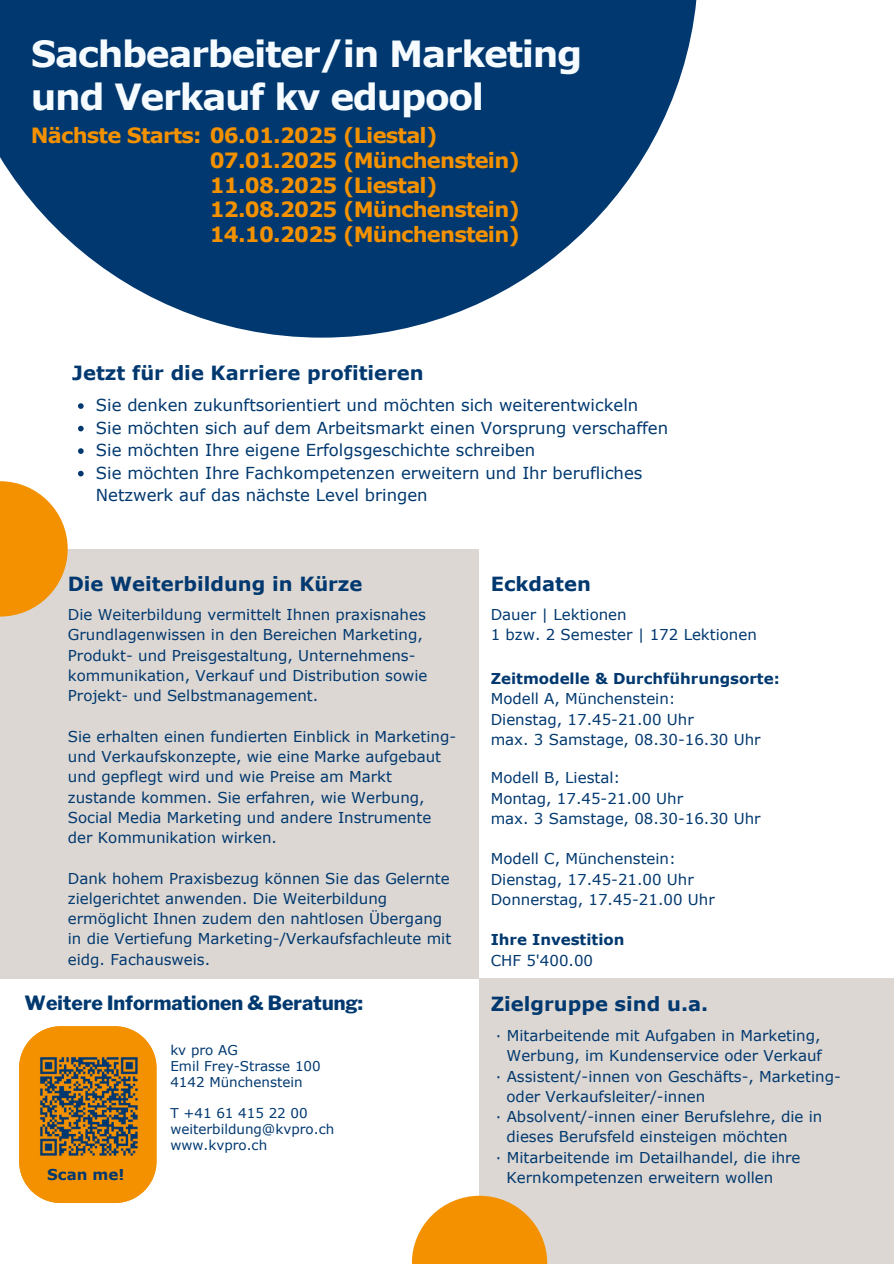
<style>
.page{position:relative;width:894px;height:1264px;background:#fff}
.page>*{position:absolute;margin:0;border:0;box-sizing:border-box;transform-origin:0 0}
.t1{font:700 36px/42.8px "Verdana";letter-spacing:-.035em;color:#f5fbff}
.t2{font:700 21px/24.8px "Verdana";letter-spacing:-.035em;color:#f39100}
.t3{font:700 19.5px "Verdana";color:#00386f}
.t4{font:800 19.5px "Libre Franklin";color:#00386f}
.t5{font:16.5px/22.5px "Verdana";color:#00386f}
.t6{font:15px/20.2px "Verdana";color:#00386f}
.t7{font:700 15px/20.2px "Verdana";color:#00386f}
.t8{font:13.5px "Verdana";color:#00386f}
.s1{font-weight:700}
.s2{font-weight:400}
</style>
<div class="page">
<svg style="left:0;top:0;width:697px;height:337px;fill:#00386f"></svg>
<div style="left:479px;top:978px;width:414px;height:285px;background:#dcd7d2"></div>
<div style="left:0;top:549px;width:479px;height:429px;background:#dcd7d2"></div>
<svg style="left:412px;top:1195px;width:135px;height:68px;fill:#f39100"></svg>
<svg style="left:0;top:481px;width:68px;height:135px;fill:#f39100"></svg>
<svg style="left:19px;top:1026px;width:137px;height:176px;background:#f49c19"></svg>
<img style="left:38px;top:1055px;width:101px;height:102px">
<svg style="left:78px;top:403px;width:6px;height:6px"></svg>
<svg style="left:78px;top:426px;width:6px;height:5px"></svg>
<svg style="left:78px;top:448px;width:6px;height:6px"></svg>
<svg style="left:78px;top:471px;width:6px;height:5px"></svg>
<h2 class="t1" style="left:31px;top:31px;width:553px">Sachbearbeiter/in Marketing und Verkauf kv edupool</h2>
<p class="t2" style="left:31px;top:122px;width:408px">Nächste Starts: 06.01.2025 (Liestal)</p>
<h3 class="t2" style="left:210px;top:147px;width:311px">07.01.2025 (Münchenstein)<br>11.08.2025 (Liestal)<br>12.08.2025 (Münchenstein)<br>14.10.2025 (Münchenstein)</h3>
<h4 class="t3" style="left:72px;top:360px;width:353px">Jetzt für die Karriere profitieren</h4>
<h4 class="t5" style="left:96px;top:393px;width:543px">Sie denken zukunftsorientiert und möchten sich weiterentwickeln</h4>
<h4 class="t5" style="left:96px;top:416px;width:573px">Sie möchten sich auf dem Arbeitsmarkt einen Vorsprung verschaffen</h4>
<h4 class="t5" style="left:96px;top:438px;width:441px">Sie möchten Ihre eigene Erfolgsgeschichte schreiben</h4>
<h4 class="t5" style="left:96px;top:461px;width:548px">Sie möchten Ihre Fachkompetenzen erweitern und Ihr berufliches<br>Netzwerk auf das nächste Level bringen</h4>
<h2 class="t3" style="left:68px;top:571px;width:296px">Die Weiterbildung in Kürze</h2>
<p class="t6" style="left:68px;top:604px;width:361px">Die Weiterbildung vermittelt Ihnen praxisnahes Grundlagenwissen in den Bereichen Marketing, Produkt- und Preisgestaltung, Unternehmens&shy;kommunikation, Verkauf und Distribution sowie Projekt- und Selbstmanagement.</p>
<h2 class="t6" style="left:68px;top:725px;width:389px">Sie erhalten einen fundierten Einblick in Marketing&shy;und Verkaufskonzepte, wie eine Marke aufgebaut und gepflegt wird und wie Preise am Markt zustande kommen. Sie erfahren, wie Werbung, Social Media Marketing und andere Instrumente der Kommunikation wirken.</h2>
<h4 class="t6" style="left:68px;top:867px;width:385px">Dank hohem Praxisbezug können Sie das Gelernte zielgerichtet anwenden. Die Weiterbildung ermöglicht Ihnen zudem den nahtlosen Übergang in die Vertiefung Marketing-/Verkaufsfachleute mit eidg. Fachausweis.</h4>
<p class="t4" style="left:25px;top:991px;width:340px">Weitere Informationen &amp; Beratung:</p>
<h2 class="t8" style="left:170px;top:1041px;width:69px">kv pro AG</h2>
<h2 class="t8" style="left:170px;top:1057px;width:152px">Emil Frey-Strasse 100</h2>
<h1 class="t8" style="left:170px;top:1072px;width:134px">4142 Münchenstein</h1>
<h2 class="t8" style="left:170px;top:1104px;width:139px">T +41 61 415 22 00</h2>
<p class="t8" style="left:170px;top:1120px;width:165px">weiterbildung@kvpro.ch</p>
<p class="t8" style="left:170px;top:1135px;width:98px">www.kvpro.ch</p>
<h2 class="t7" style="left:47px;top:1164px;width:79px">Scan me!</h2>
<p class="t3" style="left:490px;top:571px;width:102px">Eckdaten</p>
<p class="t6" style="left:490px;top:604px;width:267px">Dauer | Lektionen<br>1 bzw. 2 Semester | 172 Lektionen</p>
<p class="t6" style="left:490px;top:668px;width:290px"><span class="s1">Zeitmodelle &amp; Durchführungsorte:<br></span>Modell A, Münchenstein:<br>Dienstag, 17.45-21.00 Uhr<br>max. 3 Samstage, 08.30-16.30 Uhr</p>
<p class="t6" style="left:490px;top:767px;width:271px">Modell B, Liestal:<br>Montag, 17.45-21.00 Uhr<br>max. 3 Samstage, 08.30-16.30 Uhr</p>
<p class="t6" style="left:490px;top:848px;width:225px">Modell C, Münchenstein:<br>Dienstag, 17.45-21.00 Uhr<br>Donnerstag, 17.45-21.00 Uhr</p>
<p class="t7" style="left:490px;top:929px;width:135px">Ihre Investition<br><span class="s2">CHF 5'400.00</span></p>
<h4 class="t3" style="left:490px;top:991px;width:219px">Zielgruppe sind u.a.</h4>
<h4 class="t6" style="left:496px;top:1024px;width:326px">· Mitarbeitende mit Aufgaben in Marketing,</h4>
<h4 class="t6" style="left:506px;top:1045px;width:317px">Werbung, im Kundenservice oder Verkauf</h4>
<h4 class="t6" style="left:496px;top:1065px;width:346px">· Assistent/-innen von Geschäfts-, Marketing-</h4>
<h4 class="t6" style="left:506px;top:1085px;width:200px">oder Verkaufsleiter/-innen</h4>
<h4 class="t6" style="left:496px;top:1105px;width:328px">· Absolvent/-innen einer Berufslehre, die in</h4>
<h4 class="t6" style="left:506px;top:1126px;width:282px">dieses Berufsfeld einsteigen möchten</h4>
<h4 class="t6" style="left:496px;top:1146px;width:306px">· Mitarbeitende im Detailhandel, die ihre</h4>
<h4 class="t6" style="left:506px;top:1166px;width:268px">Kernkompetenzen erweitern wollen</h4>
</div>
